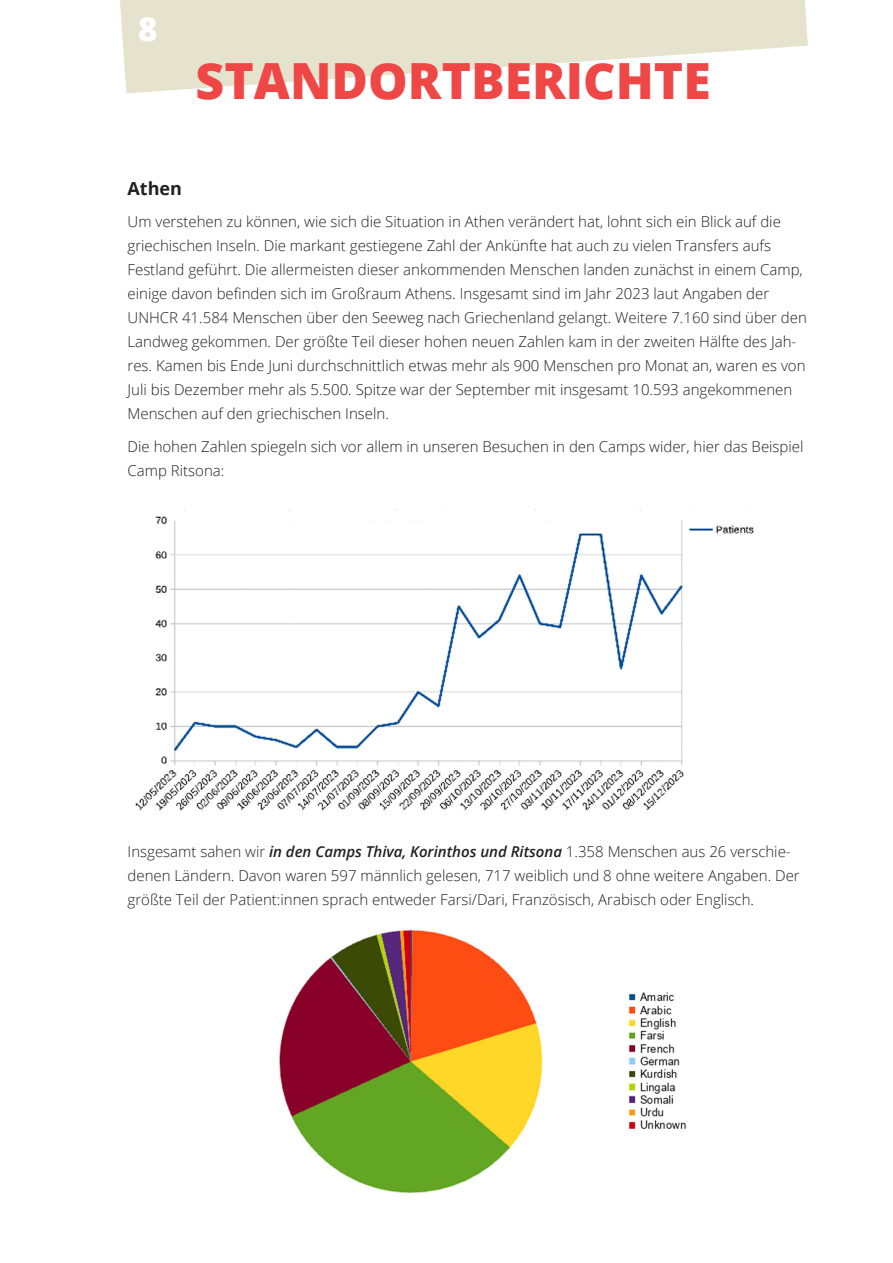
<style>
.page{position:relative;width:893px;height:1263px;background:#fff}
.page>*{position:absolute;margin:0;border:0;box-sizing:border-box;transform-origin:0 0}
.t1{font:800 49.8px "Open Sans";color:#ef4646}
.t2{font:800 33px "Open Sans";color:#fff}
.t3{font:700 18px "Open Sans";color:#231f20}
.t4{font:300 15px/24px "Open Sans";color:#231f20}
.s1{font-weight:600;font-style:italic}
</style>
<div class="page">
<svg style="left:120px;top:0;width:688px;height:93px;fill:#e5e3cd"></svg>
<img style="left:135px;top:509px;width:619px;height:302px">
<img style="left:279px;top:929px;width:408px;height:265px">
<h2 class="t2" style="left:138px;top:4px;width:21px">8</h2>
<h1 class="t1" style="left:196px;top:43px;width:517px">STANDORTBERICHTE</h1>
<p class="t3" style="left:128px;top:175px;width:56px">Athen</p>
<p class="t4" style="left:128px;top:209px;width:681px">Um verstehen zu können, wie sich die Situation in Athen verändert hat, lohnt sich ein Blick auf die griechischen Inseln. Die markant gestiegene Zahl der Ankünfte hat auch zu vielen Transfers aufs Festland geführt. Die allermeisten dieser ankommenden Menschen landen zunächst in einem Camp, einige davon befinden sich im Großraum Athens. Insgesamt sind im Jahr 2023 laut Angaben der UNHCR 41.584 Menschen über den Seeweg nach Griechenland gelangt. Weitere 7.160 sind über den Landweg gekommen. Der größte Teil dieser hohen neuen Zahlen kam in der zweiten Hälfte des Jah&shy;res. Kamen bis Ende Juni durchschnittlich etwas mehr als 900 Menschen pro Monat an, waren es von Juli bis Dezember mehr als 5.500. Spitze war der September mit insgesamt 10.593 angekommenen Menschen auf den griechischen Inseln.</p>
<p class="t4" style="left:128px;top:434px;width:677px">Die hohen Zahlen spiegeln sich vor allem in unseren Besuchen in den Camps wider, hier das Beispiel<br>Camp Ritsona:</p>
<p class="t4" style="left:128px;top:839px;width:674px">Insgesamt sahen wir <span class="s1">in den Camps Thiva, Korinthos und Ritsona</span> 1.358 Menschen aus 26 verschie&shy;denen Ländern. Davon waren 597 männlich gelesen, 717 weiblich und 8 ohne weitere Angaben. Der größte Teil der Patient:innen sprach entweder Farsi/Dari, Französisch, Arabisch oder Englisch.</p>
</div>
